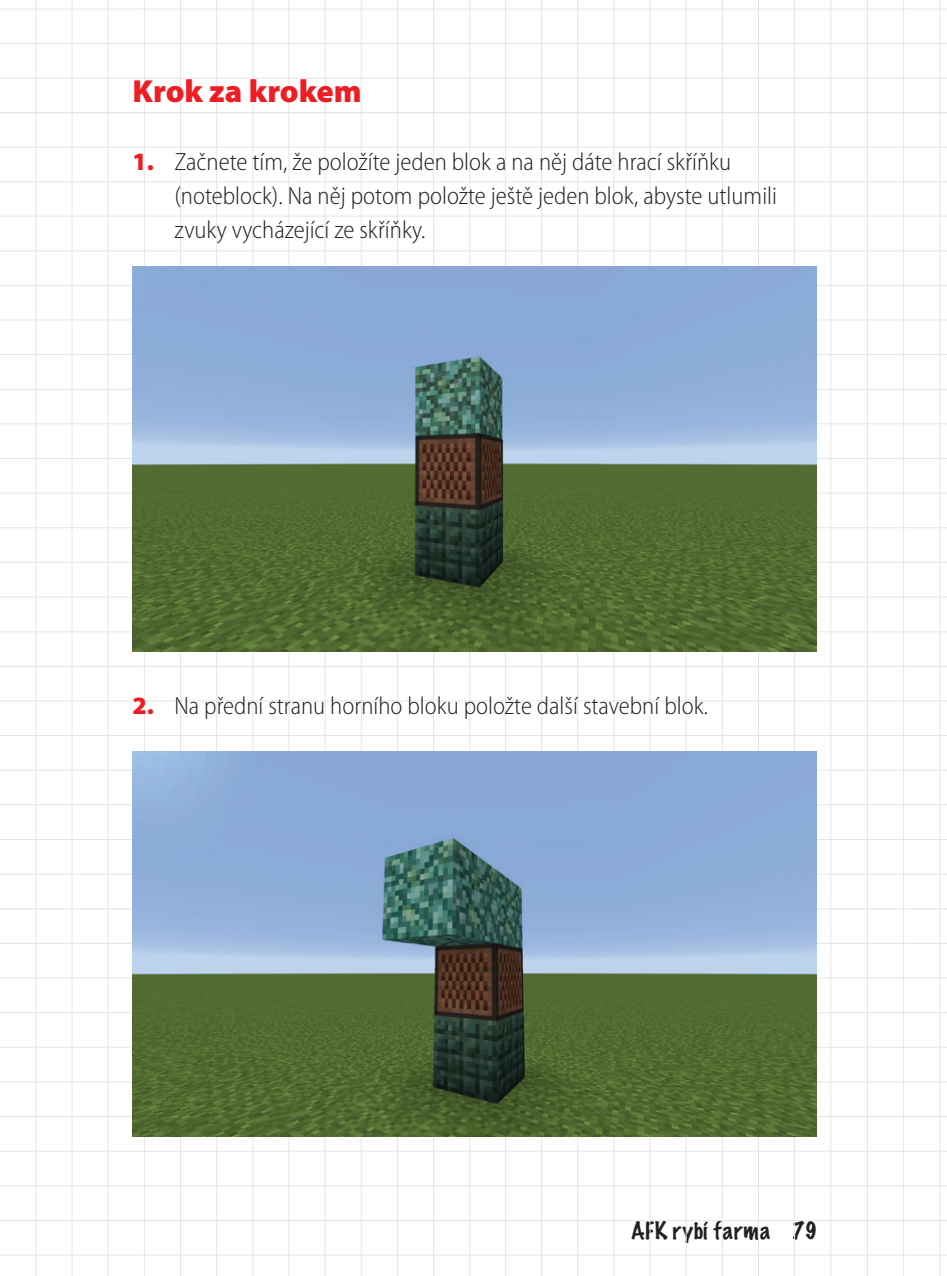
<style>
.page{position:relative;width:947px;height:1276px;background:#fff}
.page>*{position:absolute;margin:0;border:0;box-sizing:border-box;transform-origin:0 0}
.t1{font:900 32px "Myriad Pro";color:#ee1d23}
.t2{font:300 semi-condensed 25px/34px "Myriad Pro";color:#231f20}
.t3{font:100 22px "Marker Felt";letter-spacing:.035em;color:#231f20}
.s1{font-weight:900;font-stretch:normal;color:#ee1d23}
</style>
<div class="page">
<hr style="left:35px;top:0;width:1px;height:1276px;background:#e4e5e7">
<hr style="left:72px;top:0;width:1px;height:1276px;background:#e4e5e7">
<hr style="left:180px;top:0;width:1px;height:1276px;background:#e4e5e7">
<hr style="left:288px;top:0;width:1px;height:1276px;background:#e4e5e7">
<hr style="left:397px;top:0;width:1px;height:1276px;background:#e4e5e7">
<hr style="left:505px;top:0;width:1px;height:1276px;background:#e4e5e7">
<hr style="left:613px;top:0;width:1px;height:1276px;background:#e4e5e7">
<hr style="left:722px;top:0;width:1px;height:1276px;background:#e4e5e7">
<hr style="left:867px;top:0;width:1px;height:1276px;background:#e4e5e7">
<hr style="left:108px;top:0;width:1px;height:1276px;background:#e4e5e7">
<hr style="left:216px;top:0;width:1px;height:1276px;background:#e4e5e7">
<hr style="left:325px;top:0;width:1px;height:1276px;background:#e4e5e7">
<hr style="left:433px;top:0;width:1px;height:1276px;background:#e4e5e7">
<hr style="left:541px;top:0;width:1px;height:1276px;background:#e4e5e7">
<hr style="left:649px;top:0;width:1px;height:1276px;background:#e4e5e7">
<hr style="left:758px;top:0;width:1px;height:1276px;background:#e4e5e7">
<hr style="left:903px;top:0;width:1px;height:1276px;background:#e4e5e7">
<hr style="left:144px;top:0;width:1px;height:1276px;background:#e4e5e7">
<hr style="left:252px;top:0;width:1px;height:1276px;background:#e4e5e7">
<hr style="left:361px;top:0;width:1px;height:1276px;background:#e4e5e7">
<hr style="left:469px;top:0;width:1px;height:1276px;background:#e4e5e7">
<hr style="left:577px;top:0;width:1px;height:1276px;background:#e4e5e7">
<hr style="left:686px;top:0;width:1px;height:1276px;background:#e4e5e7">
<hr style="left:794px;top:0;width:1px;height:1276px;background:#e4e5e7">
<hr style="left:939px;top:0;width:1px;height:1276px;background:#e4e5e7">
<hr style="left:830px;top:0;width:1px;height:1276px;background:#e4e5e7">
<hr style="left:0;top:9px;width:947px;height:1px;background:#e4e5e7">
<hr style="left:0;top:43px;width:947px;height:1px;background:#e4e5e7">
<hr style="left:0;top:78px;width:947px;height:1px;background:#e4e5e7">
<hr style="left:0;top:493px;width:947px;height:1px;background:#e4e5e7">
<hr style="left:0;top:908px;width:947px;height:1px;background:#e4e5e7">
<hr style="left:0;top:285px;width:947px;height:1px;background:#e4e5e7">
<hr style="left:0;top:700px;width:947px;height:1px;background:#e4e5e7">
<hr style="left:0;top:1116px;width:947px;height:1px;background:#e4e5e7">
<hr style="left:0;top:181px;width:947px;height:1px;background:#e4e5e7">
<hr style="left:0;top:596px;width:947px;height:1px;background:#e4e5e7">
<hr style="left:0;top:1012px;width:947px;height:1px;background:#e4e5e7">
<hr style="left:0;top:389px;width:947px;height:1px;background:#e4e5e7">
<hr style="left:0;top:804px;width:947px;height:1px;background:#e4e5e7">
<hr style="left:0;top:1220px;width:947px;height:1px;background:#e4e5e7">
<hr style="left:0;top:112px;width:947px;height:1px;background:#e4e5e7">
<hr style="left:0;top:735px;width:947px;height:1px;background:#e4e5e7">
<hr style="left:0;top:1150px;width:947px;height:1px;background:#e4e5e7">
<hr style="left:0;top:216px;width:947px;height:1px;background:#e4e5e7">
<hr style="left:0;top:1046px;width:947px;height:1px;background:#e4e5e7">
<hr style="left:0;top:839px;width:947px;height:1px;background:#e4e5e7">
<hr style="left:0;top:1254px;width:947px;height:1px;background:#e4e5e7">
<hr style="left:0;top:147px;width:947px;height:1px;background:#e4e5e7">
<hr style="left:0;top:562px;width:947px;height:1px;background:#e4e5e7">
<hr style="left:0;top:977px;width:947px;height:1px;background:#e4e5e7">
<hr style="left:0;top:354px;width:947px;height:1px;background:#e4e5e7">
<hr style="left:0;top:769px;width:947px;height:1px;background:#e4e5e7">
<hr style="left:0;top:1185px;width:947px;height:1px;background:#e4e5e7">
<hr style="left:0;top:250px;width:947px;height:1px;background:#e4e5e7">
<hr style="left:0;top:666px;width:947px;height:1px;background:#e4e5e7">
<hr style="left:0;top:1081px;width:947px;height:1px;background:#e4e5e7">
<hr style="left:0;top:458px;width:947px;height:1px;background:#e4e5e7">
<hr style="left:0;top:873px;width:947px;height:1px;background:#e4e5e7">
<hr style="left:0;top:319px;width:947px;height:1px;background:#e4e5e7">
<hr style="left:0;top:423px;width:947px;height:1px;background:#e4e5e7">
<hr style="left:0;top:527px;width:947px;height:1px;background:#e4e5e7">
<hr style="left:0;top:631px;width:947px;height:1px;background:#e4e5e7">
<hr style="left:0;top:943px;width:947px;height:1px;background:#e4e5e7">
<img style="left:132px;top:266px;width:684px;height:385px">
<img style="left:132px;top:751px;width:684px;height:385px">
<p class="t1" style="left:132px;top:73px;width:231px">Krok za krokem</p>
<p class="t2" style="left:174px;top:144px;width:604px;text-indent:-42px"><span class="s1">1.</span> Začnete tím, že položíte jeden blok a na něj dáte hrací skříňku (noteblock). Na něj potom položte ještě jeden blok, abyste utlumili zvuky vycházející ze skříňky.</p>
<p class="t2" style="left:132px;top:688px;width:577px"><span class="s1">2.</span> Na přední stranu horního bloku položte další stavební blok.</p>
<p class="t3" style="left:631px;top:1214px;width:188px">AFK rybí farma 79</p>
</div>
